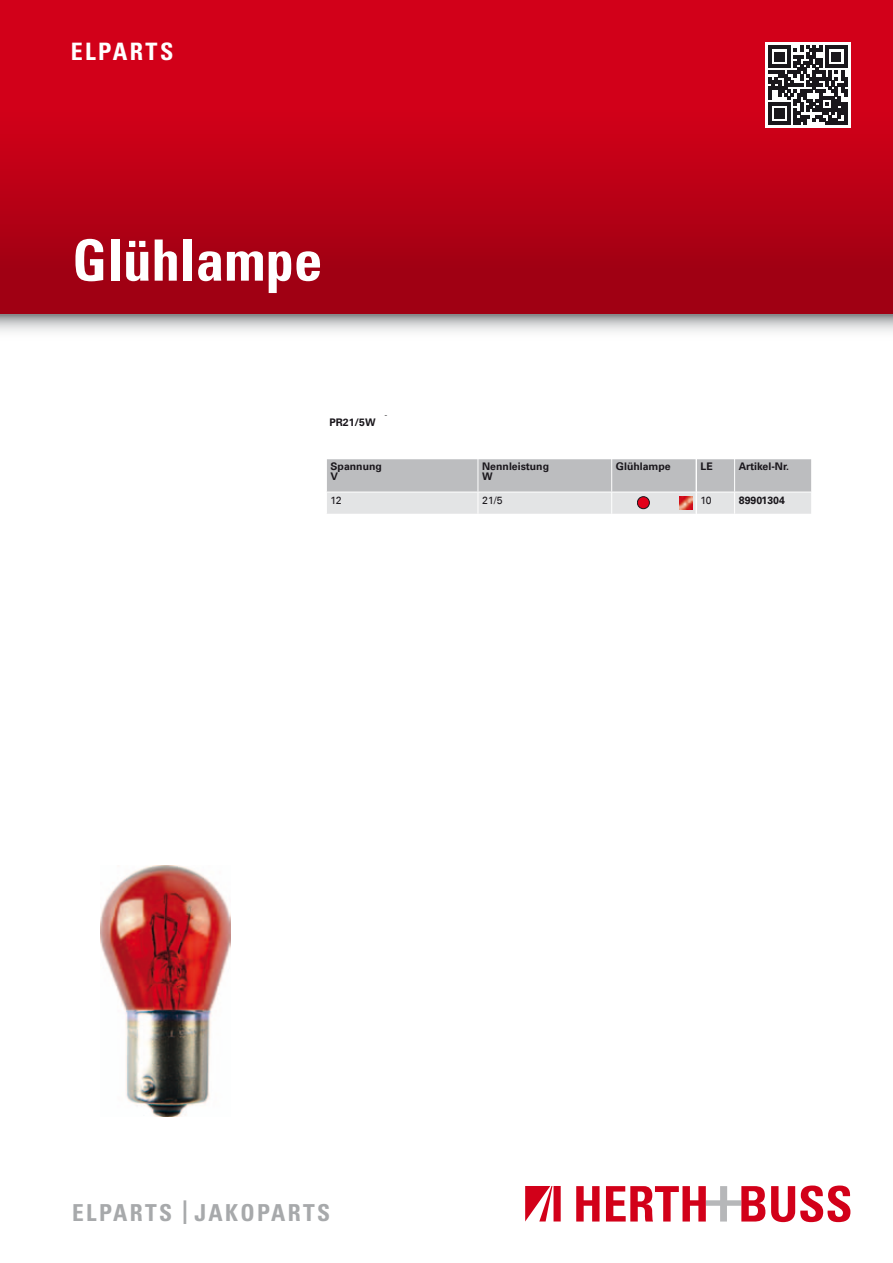
<style>
.page{position:relative;width:893px;height:1263px;background:#fff}
.page>*{position:absolute;margin:0;border:0;box-sizing:border-box;transform-origin:0 0}
.t1{font:700 condensed 57px "Univers";color:#fff}
.t2{font:700 condensed 24px "Univers";letter-spacing:.1em;color:#fff}
.t3{font:700 condensed 23.4px "Univers";letter-spacing:.1em;color:#a7a9ab}
.t4{font:700 10.5px/10.5px "Univers Com 65";color:#1a171c}
.t5{font:10.5px "Univers Com 55 Roman";color:#1a171c}
.s1{font-size:32.7px}
</style>
<div class="page">
<div style="left:0;top:0;width:893px;height:315px;background:linear-gradient(to bottom,#df011b,#9e0012)"></div>
<svg style="left:0;top:315px;width:893px;height:17px;background:#cbcccd"></svg>
<svg style="left:576px;top:1186px;width:23px;height:35px"></svg>
<svg style="left:606px;top:1186px;width:159px;height:35px"></svg>
<svg style="left:771px;top:1185px;width:79px;height:37px"></svg>
<svg style="left:525px;top:1186px;width:36px;height:35px"></svg>
<svg style="left:765px;top:43px;width:85px;height:85px"></svg>
<svg style="left:768px;top:46px;width:79px;height:78px"></svg>
<img style="left:101px;top:866px;width:130px;height:250px">
<svg style="left:327px;top:459px;width:484px;height:55px;background:#cccccd"></svg>
<h2 class="t2" style="left:71px;top:37px;width:104px">ELPARTS</h2>
<h1 class="t1" style="left:72px;top:225px;width:252px">Glühlampe</h1>
<p class="t4" style="left:330px;top:417px;width:48px">PR21/5W</p>
<p class="t4" style="left:331px;top:461px;width:53px">Spannung<br>V</p>
<p class="t4" style="left:482px;top:461px;width:68px">Nennleistung<br>W</p>
<p class="t4" style="left:616px;top:461px;width:56px">Glühlampe</p>
<p class="t4" style="left:701px;top:461px;width:14px">LE</p>
<p class="t4" style="left:739px;top:461px;width:52px">Artikel-Nr.</p>
<p class="t5" style="left:331px;top:494px;width:13px">12</p>
<p class="t5" style="left:482px;top:494px;width:22px">21/5</p>
<p class="t5" style="left:701px;top:494px;width:13px">10</p>
<p class="t4" style="left:739px;top:495px;width:48px">89901304</p>
<h3 class="t3" style="left:72px;top:1198px;width:29px">Elparts</h3>
<h3 class="t3" style="left:182px;top:1198px;width:91px"><span class="s1">|</span> Jakoparts</h3>
</div>
